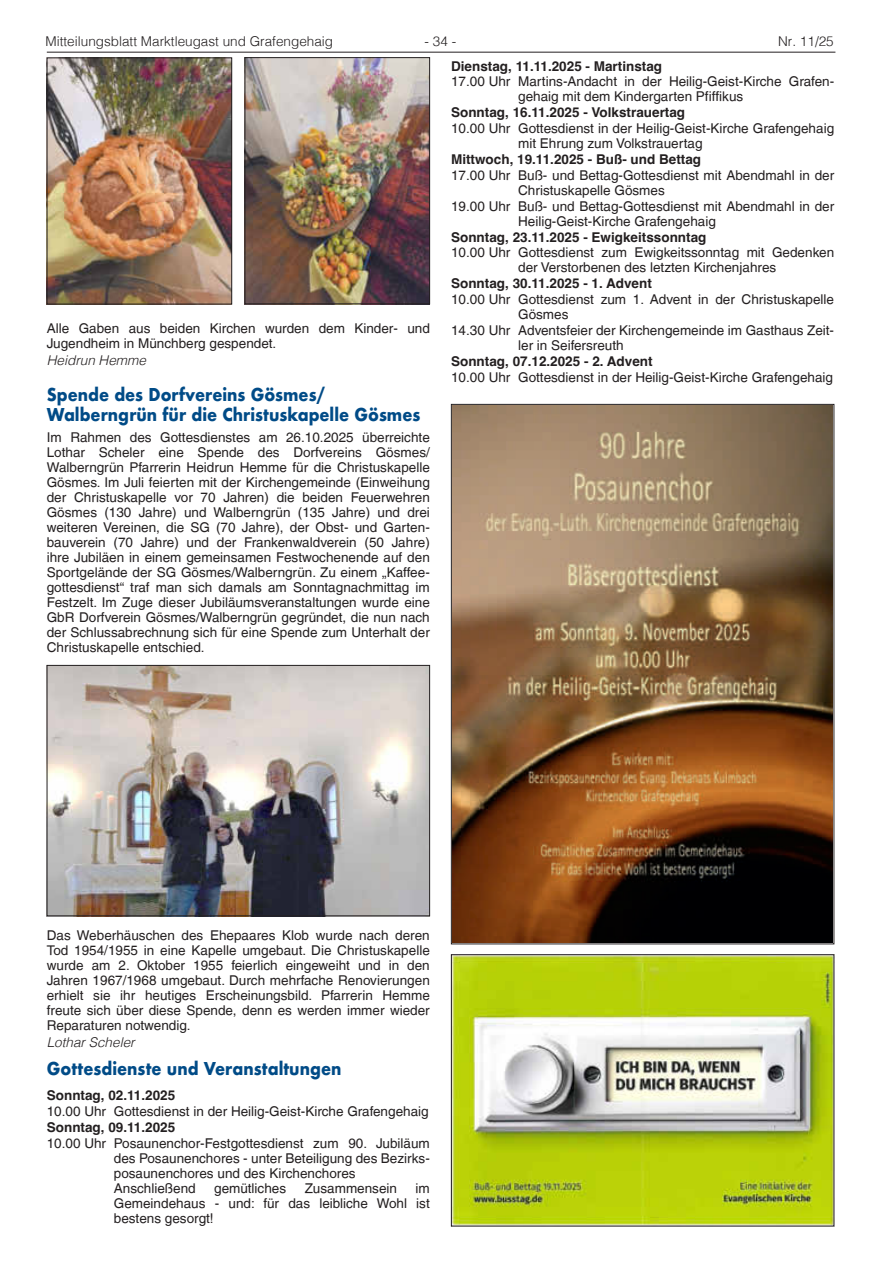
<style>
.page{position:relative;width:881px;height:1263px;background:#fff}
.page>*{position:absolute;margin:0;border:0;box-sizing:border-box;transform-origin:0 0}
.t1{font:700 17.25px/19.5px "Futura";color:#004b87;scale:.9 1}
.t2{font:13.5px/15px "Helvetica LT";color:#231f20}
.t3{font:700 13.5px "Helvetica";color:#231f20}
.t4{font:300 13.5px "Helvetica";color:#231f20}
.t5{font:italic 300 13.5px "Helvetica";color:#231f20}
</style>
<div class="page">
<hr style="left:47px;top:52px;width:788px;height:1px;background:#231f20">
<img style="left:453px;top:406px;width:378px;height:536px">
<img style="left:453px;top:956px;width:378px;height:268px">
<div style="left:451px;top:954px;width:382px;height:272px;border:1px solid #231f20"></div>
<img style="left:49px;top:60px;width:181px;height:242px">
<div style="left:47px;top:58px;width:185px;height:246px;border:1px solid #231f20"></div>
<img style="left:246px;top:59px;width:181px;height:243px">
<div style="left:244px;top:57px;width:185px;height:247px;border:1px solid #231f20"></div>
<img style="left:49px;top:667px;width:378px;height:247px">
<div style="left:47px;top:665px;width:382px;height:251px;border:1px solid #231f20"></div>
<p class="t4" style="left:45px;top:30px;width:289px">Mitteilungsblatt Marktleugast und Grafengehaig</p>
<p class="t4" style="left:424px;top:30px;width:33px">- 34 -</p>
<p class="t4" style="left:777px;top:30px;width:57px">Nr. 11/25</p>
<p class="t3" style="left:451px;top:58px;width:212px">Dienstag, 11.11.2025 - Martinstag</p>
<p class="t2" style="left:518px;top:74px;width:317px;text-indent:-67px">17.00 Uhr Martins-Andacht in der Heilig-Geist-Kirche Grafen&shy;gehaig mit dem Kindergarten Pfiffikus</p>
<p class="t3" style="left:451px;top:104px;width:235px">Sonntag, 16.11.2025 - Volkstrauertag</p>
<p class="t2" style="left:518px;top:121px;width:317px;text-indent:-67px">10.00 Uhr Gottesdienst in der Heilig-Geist-Kirche Grafengehaig mit Ehrung zum Volkstrauertag</p>
<p class="t3" style="left:451px;top:151px;width:251px">Mittwoch, 19.11.2025 - Buß- und Bettag</p>
<p class="t2" style="left:451px;top:168px;width:384px">17.00 Uhr Buß- und Bettag-Gottesdienst mit Abendmahl in der</p>
<p class="t2" style="left:518px;top:183px;width:148px">Christuskapelle Gösmes</p>
<p class="t2" style="left:451px;top:198px;width:384px">19.00 Uhr Buß- und Bettag-Gottesdienst mit Abendmahl in der</p>
<p class="t2" style="left:518px;top:213px;width:199px">Heilig-Geist-Kirche Grafengehaig</p>
<p class="t3" style="left:451px;top:229px;width:257px">Sonntag, 23.11.2025 - Ewigkeitssonntag</p>
<p class="t2" style="left:518px;top:245px;width:317px;text-indent:-67px">10.00 Uhr Gottesdienst zum Ewigkeitssonntag mit Gedenken der Verstorbenen des letzten Kirchenjahres</p>
<p class="t3" style="left:451px;top:275px;width:202px">Sonntag, 30.11.2025 - 1. Advent</p>
<p class="t2" style="left:451px;top:292px;width:384px">10.00 Uhr Gottesdienst zum 1. Advent in der Christuskapelle</p>
<p class="t2" style="left:518px;top:307px;width:52px">Gösmes</p>
<p class="t2" style="left:451px;top:323px;width:384px">14.30 Uhr Adventsfeier der Kirchengemeinde im Gasthaus Zeit-</p>
<p class="t2" style="left:518px;top:338px;width:107px">ler in Seifersreuth</p>
<p class="t3" style="left:451px;top:353px;width:203px">Sonntag, 07.12.2025 - 2. Advent</p>
<p class="t2" style="left:451px;top:369px;width:383px">10.00 Uhr Gottesdienst in der Heilig-Geist-Kirche Grafengehaig</p>
<p class="t2" style="left:47px;top:320px;width:384px">Alle Gaben aus beiden Kirchen wurden dem Kinder- und<br>Jugendheim in Münchberg gespendet.</p>
<p class="t5" style="left:47px;top:348px;width:101px">Heidrun Hemme</p>
<p class="t1" style="left:47px;top:385px;width:416px">Spende des Dorfvereins Gösmes/<br>Walberngrün für die Christuskapelle Gösmes</p>
<p class="t2" style="left:47px;top:430px;width:384px;text-align:justify">Im Rahmen des Gottesdienstes am 26. 10.2025 überreichte Lothar Scheler eine Spende des Dorfvereins Gösmes/ Walberngrün Pfarrerin Heidrun Hemme für die Christuskapelle Gösmes. Im Juli feierten mit der Kirchengemeinde (Einweihung der Christuskapelle vor 70 Jahren) die beiden Feuerwehren Gösmes (130 Jahre) und Walberngrün (135 Jahre) und drei weiteren Vereinen, die SG (70 Jahre), der Obst- und Garten&shy;bauverein (70 Jahre) und der Frankenwaldverein (50 Jahre) ihre Jubiläen in einem gemeinsamen Festwochenende auf den Sportgelände der SG Gösmes/Walberngrün. Zu einem „Kaffee&shy;gottesdienst“ traf man sich damals am Sonntagnachmittag im Festzelt. Im Zuge dieser Jubiläumsveranstaltungen wurde eine GbR Dorfverein Gösmes/Walberngrün gegründet, die nun nach der Schlussabrechnung sich für eine Spende zum Unterhalt der Christuskapelle entschied.</p>
<p class="t2" style="left:47px;top:927px;width:384px;text-align:justify">Das Weberhäuschen des Ehepaares Klob wurde nach deren Tod 1954/1955 in eine Kapelle umgebaut. Die Christuskapelle wurde am 2. Oktober 1955 feierlich eingeweiht und in den Jahren 1967/1968 umgebaut. Durch mehrfache Renovierungen erhielt sie ihr heutiges Erscheinungsbild. Pfarrerin Hemme freute sich über diese Spende, denn es werden immer wieder Reparaturen notwendig.</p>
<p class="t5" style="left:47px;top:1030px;width:89px">Lothar Scheler</p>
<p class="t1" style="left:47px;top:1058px;width:329px">Gottesdienste und Veranstaltungen</p>
<p class="t3" style="left:47px;top:1087px;width:130px">Sonntag, 02.11.2025</p>
<p class="t2" style="left:47px;top:1104px;width:383px">10.00 Uhr Gottesdienst in der Heilig-Geist-Kirche Grafengehaig</p>
<p class="t3" style="left:47px;top:1119px;width:130px">Sonntag, 09.11.2025</p>
<p class="t2" style="left:114px;top:1135px;width:317px;text-indent:-67px">10.00 Uhr Posaunenchor-Festgottesdienst zum 90. Jubiläum des Posaunenchores - unter Beteiligung des Bezirks&shy;posaunenchores und des Kirchenchores Anschließend</p>
<p class="t2" style="left:114px;top:1181px;width:317px;text-align:justify;text-indent:301px">im Gemeindehaus - und: für das leibliche Wohl ist bestens gesorgt!</p>
<p class="t2" style="left:214px;top:1181px;width:73px">gemütliches</p>
<p class="t2" style="left:304px;top:1181px;width:94px">Zusammensein</p>
</div>
